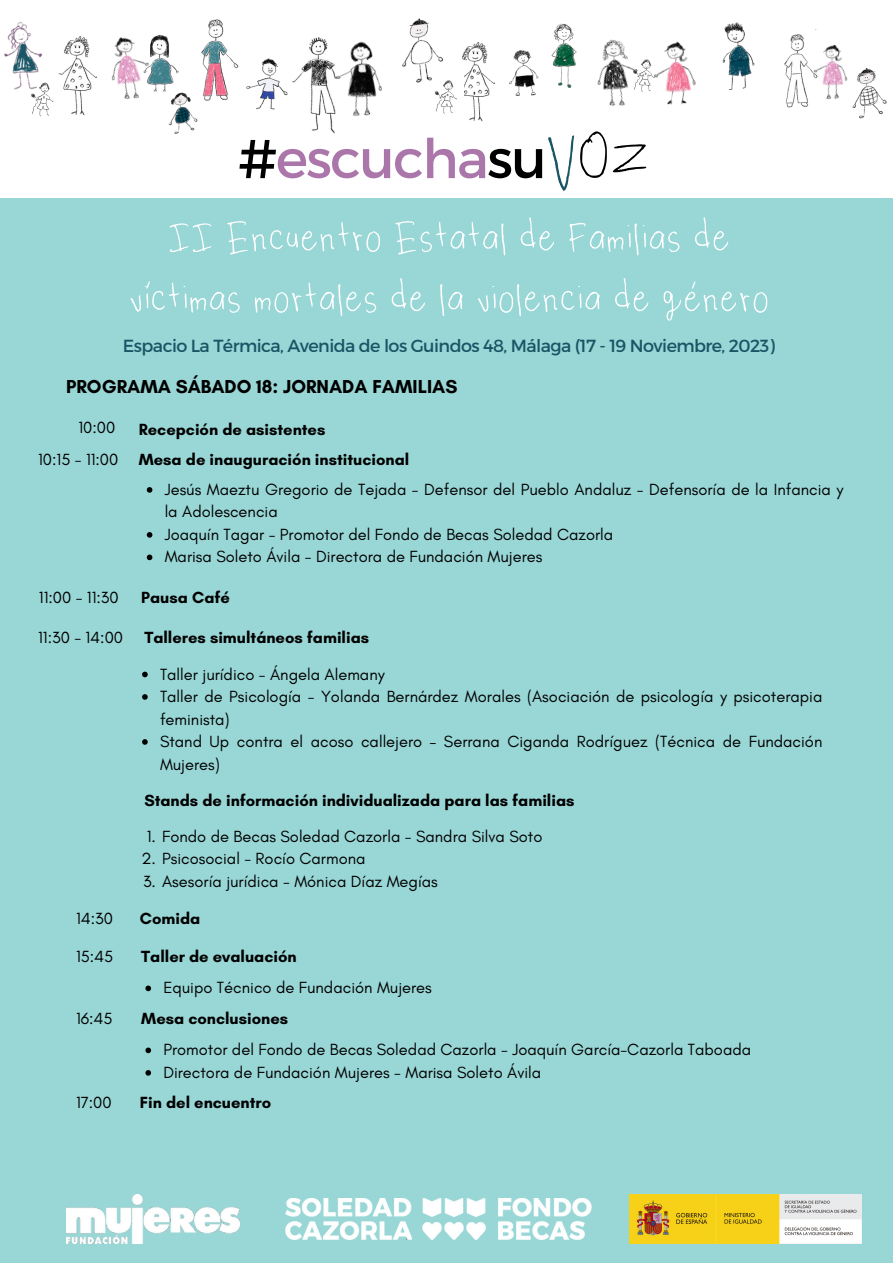
<style>
.page{position:relative;width:893px;height:1264px;background:#fff}
.page>*{position:absolute;margin:0;border:0;box-sizing:border-box;transform-origin:0 0}
.t1{font:77.85px "My Ugly Handwriting";color:#000}
.t2{font:54.45px "Montserrat";letter-spacing:-.03em;color:#ab77ab}
.t3{font:51.6px/60.8px "My Ugly Handwriting";letter-spacing:-.03em;color:#fff;text-align:center}
.t4{font:50.7px "My Ugly Handwriting";color:#fff}
.t5{font:700 19.05px "Glacial Indifference";color:#000}
.t6{font:17.55px "Montserrat";letter-spacing:-.03em;color:#185565}
.t7{font:16.5px/22.5px "Glacial Indifference";color:#000}
.t8{font:700 16.5px "Glacial Indifference";color:#000}
.s1{color:#000}
.s2{color:#185565}
</style>
<div class="page">
<div style="left:0;top:0;width:892px;height:1262px;background:#99d6d6"></div>
<div style="left:0;top:0;width:892px;height:198px;background:#fff"></div>
<img style="left:58px;top:36px;width:28px;height:79px">
<img style="left:442px;top:42px;width:53px;height:79px">
<img style="left:293px;top:39px;width:20px;height:92px">
<img style="left:313px;top:37px;width:69px;height:97px">
<img style="left:246px;top:58px;width:47px;height:52px">
<img style="left:86px;top:37px;width:53px;height:62px">
<img style="left:435px;top:74px;width:28px;height:45px">
<img style="left:32px;top:76px;width:27px;height:41px">
<img style="left:818px;top:44px;width:26px;height:56px">
<img style="left:139px;top:35px;width:40px;height:57px">
<img style="left:160px;top:83px;width:38px;height:51px">
<img style="left:650px;top:41px;width:46px;height:64px">
<img style="left:722px;top:22px;width:33px;height:68px">
<img style="left:551px;top:23px;width:25px;height:65px">
<img style="left:194px;top:19px;width:45px;height:89px">
<img style="left:402px;top:18px;width:40px;height:69px">
<img style="left:844px;top:68px;width:43px;height:51px">
<img style="left:576px;top:39px;width:74px;height:67px">
<img style="left:509px;top:50px;width:30px;height:46px">
<img style="left:784px;top:29px;width:34px;height:79px">
<img style="left:45px;top:76px;width:5px;height:25px">
<img style="left:4px;top:22px;width:41px;height:85px">
<svg style="left:19px;top:37px;width:5px;height:3px"></svg>
<img style="left:285px;top:1198px;width:307px;height:41px">
<img style="left:66px;top:1194px;width:173px;height:49px">
<img style="left:629px;top:1194px;width:232px;height:49px">
<svg style="left:147px;top:487px;width:5px;height:5px"></svg>
<svg style="left:147px;top:532px;width:5px;height:5px"></svg>
<svg style="left:147px;top:554px;width:5px;height:6px"></svg>
<svg style="left:142px;top:671px;width:6px;height:6px"></svg>
<svg style="left:142px;top:694px;width:6px;height:5px"></svg>
<svg style="left:142px;top:739px;width:6px;height:5px"></svg>
<svg style="left:145px;top:985px;width:6px;height:6px"></svg>
<svg style="left:145px;top:1047px;width:6px;height:6px"></svg>
<svg style="left:145px;top:1070px;width:6px;height:5px"></svg>
<p class="t2" style="left:238px;top:123px;width:310px"><span class="s1">#</span>escucha<span class="s1">su</span></p>
<p class="t1" style="left:544px;top:124px;width:108px"><span class="s2">V</span>OZ</p>
<p class="t3" style="left:128px;top:209px;width:643px">II Encuentro Estatal de Familias de victimas mortales de la violencia de genero</p>
<p class="t4" style="left:144px;top:248px;width:10px">,</p>
<p class="t4" style="left:689px;top:248px;width:10px">,</p>
<p class="t6" style="left:123px;top:335px;width:653px">Espacio La Térmica, Avenida de los Guindos 48, Málaga (17 - 19 Noviembre, 2023)</p>
<p class="t5" style="left:66px;top:375px;width:393px">PROGRAMA SÁBADO 18: JORNADA FAMILIAS</p>
<p class="t7" style="left:78px;top:416px;width:38px">10:00</p>
<p class="t7" style="left:38px;top:447px;width:82px">10:15 - 11:00</p>
<p class="t8" style="left:139px;top:419px;width:188px">Recepción de asistentes</p>
<p class="t8" style="left:139px;top:449px;width:272px">Mesa de inauguración institucional</p>
<p class="t7" style="left:165px;top:478px;width:680px">Jesús Maeztu Gregorio de Tejada - Defensor del Pueblo Andaluz - Defensoría de la Infancia y la Adolescencia</p>
<p class="t7" style="left:165px;top:523px;width:450px">Joaquín Tagar - Promotor del Fondo de Becas Soledad Cazorla</p>
<p class="t7" style="left:165px;top:545px;width:379px">Marisa Soleto Ávila - Directora de Fundación Mujeres</p>
<p class="t7" style="left:39px;top:586px;width:81px">11:00 - 11:30</p>
<p class="t8" style="left:141px;top:587px;width:90px">Pausa Café</p>
<p class="t7" style="left:38px;top:626px;width:86px">11:30 - 14:00</p>
<p class="t8" style="left:144px;top:627px;width:226px">Talleres simultáneos familias</p>
<p class="t7" style="left:160px;top:662px;width:226px">Taller jurídico - Ángela Alemany</p>
<p class="t7" style="left:160px;top:685px;width:664px">Taller de Psicología - Yolanda Bernárdez Morales (Asociación de psicología y psicoterapia feminista)</p>
<p class="t7" style="left:160px;top:730px;width:664px">Stand Up contra el acoso callejero – Serrana Ciganda Rodríguez (Técnica de Fundación<br>Mujeres)</p>
<p class="t8" style="left:144px;top:789px;width:431px">Stands de información individualizada para las familias</p>
<p class="t7" style="left:147px;top:824px;width:397px">1. Fondo de Becas Soledad Cazorla - Sandra Silva Soto</p>
<p class="t7" style="left:141px;top:847px;width:225px">2. Psicosocial - Rocío Carmona</p>
<p class="t7" style="left:143px;top:869px;width:296px">3. Asesoría jurídica - Mónica Díaz Megías</p>
<p class="t7" style="left:76px;top:906px;width:38px">14:30</p>
<p class="t8" style="left:140px;top:907px;width:62px">Comida</p>
<p class="t7" style="left:76px;top:944px;width:39px">15:45</p>
<p class="t8" style="left:141px;top:946px;width:157px">Taller de evaluación</p>
<p class="t7" style="left:163px;top:976px;width:270px">Equipo Técnico de Fundación Mujeres</p>
<p class="t7" style="left:76px;top:1006px;width:38px">16:45</p>
<p class="t8" style="left:141px;top:1008px;width:148px">Mesa conclusiones</p>
<p class="t7" style="left:163px;top:1038px;width:589px">Promotor del Fondo de Becas Soledad Cazorla - Joaquín García-Cazorla Taboada</p>
<p class="t7" style="left:163px;top:1060px;width:379px">Directora de Fundación Mujeres - Marisa Soleto Ávila</p>
<p class="t7" style="left:76px;top:1091px;width:37px">17:00</p>
<p class="t8" style="left:140px;top:1092px;width:133px">Fin del encuentro</p>
</div>
